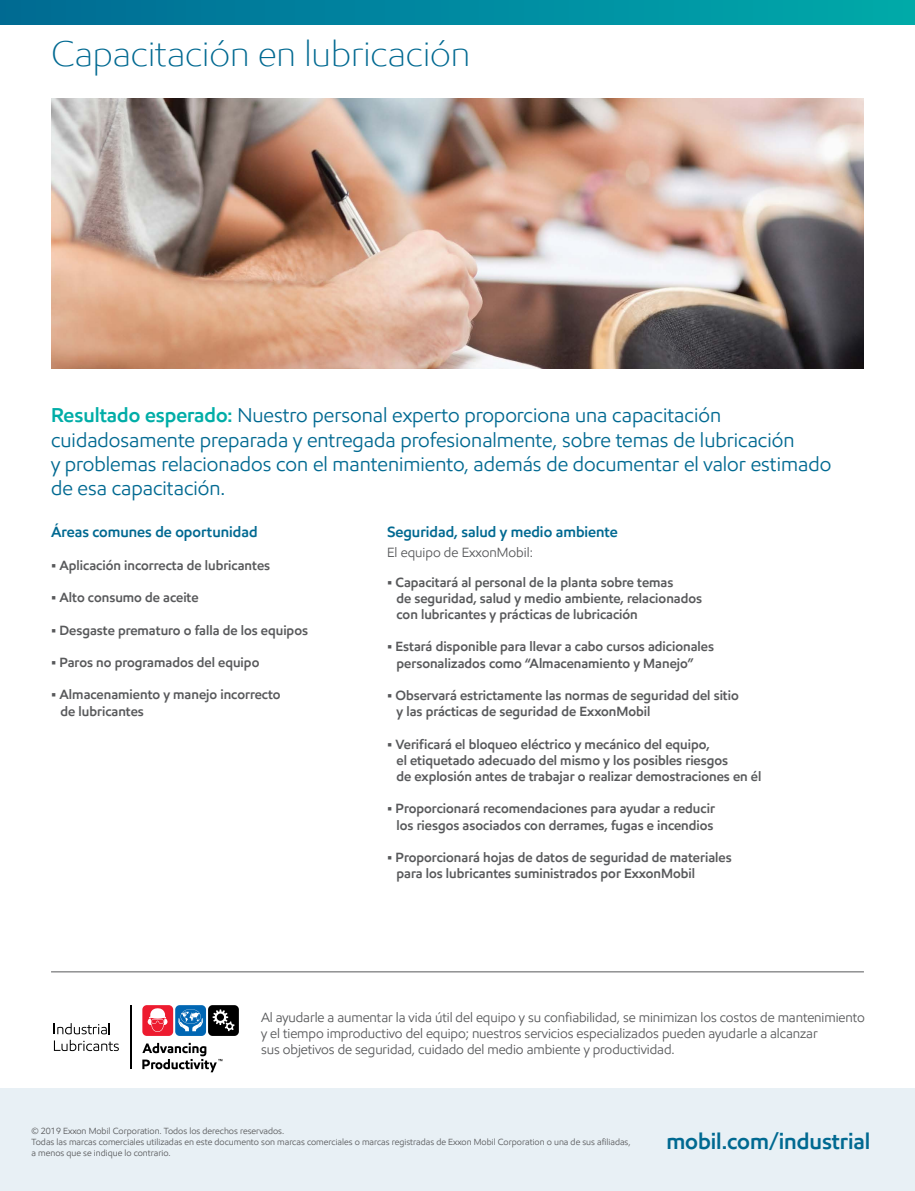
<style>
.page{position:relative;width:915px;height:1191px;background:#fff}
.page>*{position:absolute;margin:0;border:0;box-sizing:border-box;transform-origin:0 0}
.t1{font:300 36px "E Mprint";color:#006991}
.t2{font:600 22.5px "E Mprint";letter-spacing:-.005em;color:#006991}
.t3{font:20.25px/24.3px "E Mprint";color:#006991}
.t4{font:600 15px "E Mprint";color:#006991}
.t5{font:600 13.5px/16.2px "E Mprint";color:#58595b}
.t6{font:13.5px/16.2px "E Mprint";letter-spacing:-.005em;color:#58595b}
.t7{font:9px/10.8px "E Mprint";color:#58595b}
.s1{font-weight:600;color:#00ada7}
</style>
<div class="page">
<div style="left:0;top:0;width:914px;height:24px;background:linear-gradient(to right,#006a94,#00aaab)"></div>
<img style="left:51px;top:98px;width:812px;height:270px">
<hr style="left:51px;top:971px;width:812px;height:1px;background:#58595b">
<div style="left:0;top:1089px;width:914px;height:102px;background:#e8f0f5"></div>
<div style="left:175px;top:1005px;width:31px;height:31px;background:#0066b3;border-radius:4px"></div>
<svg style="left:178px;top:1009px;width:25px;height:22px"></svg>
<div style="left:208px;top:1005px;width:31px;height:31px;background:#000;border-radius:4px"></div>
<svg style="left:212px;top:1009px;width:22px;height:22px"></svg>
<div style="left:142px;top:1005px;width:31px;height:31px;background:#ed1b2f;border-radius:4px"></div>
<svg style="left:147px;top:1008px;width:20px;height:24px"></svg>
<svg style="left:142px;top:1042px;width:80px;height:30px"></svg>
<svg style="left:54px;top:1023px;width:65px;height:28px"></svg>
<hr style="left:130px;top:1005px;width:1px;height:64px;background:#000">
<h1 class="t1" style="left:51px;top:31px;width:420px">Capacitación en lubricación</h1>
<p class="t3" style="left:51px;top:403px;width:781px"><span class="s1">Resultado esperado:</span> Nuestro personal experto proporciona una capacitación cuidadosamente preparada y entregada profesionalmente, sobre temas de lubricación<br>y problemas relacionados con el mantenimiento, además de documentar el valor estimado de esa capacitación.</p>
<p class="t4" style="left:387px;top:523px;width:232px">Seguridad, salud y medio ambiente</p>
<p class="t6" style="left:387px;top:544px;width:147px">El equipo de ExxonMobil:</p>
<p class="t5" style="left:396px;top:574px;width:307px;text-indent:-9px">• Capacitará al personal de la planta sobre temas<br>de seguridad, salud y medio ambiente, relacionados con lubricantes y prácticas de lubricación</p>
<p class="t5" style="left:396px;top:638px;width:319px;text-indent:-9px">• Estará disponible para llevar a cabo cursos adicionales personalizados como “Almacenamiento y Manejo”</p>
<p class="t5" style="left:396px;top:687px;width:344px;text-indent:-9px">• Observará estrictamente las normas de seguridad del sitio y las prácticas de seguridad de ExxonMobil</p>
<p class="t5" style="left:396px;top:736px;width:366px;text-indent:-9px">• Verificará el bloqueo eléctrico y mecánico del equipo,<br>el etiquetado adecuado del mismo y los posibles riesgos<br>de explosión antes de trabajar o realizar demostraciones en él</p>
<p class="t5" style="left:387px;top:800px;width:329px;text-align:center">• Proporcionará recomendaciones para ayudar a reducir los riesgos asociados con derrames, fugas e incendios</p>
<p class="t5" style="left:396px;top:849px;width:336px;text-indent:-9px">• Proporcionará hojas de datos de seguridad de materiales para los lubricantes suministrados por ExxonMobil</p>
<p class="t4" style="left:51px;top:523px;width:208px">Áreas comunes de oportunidad</p>
<p class="t5" style="left:51px;top:557px;width:220px">• Aplicación incorrecta de lubricantes</p>
<p class="t5" style="left:51px;top:589px;width:149px">• Alto consumo de aceite</p>
<p class="t5" style="left:51px;top:622px;width:258px">• Desgaste prematuro o falla de los equipos</p>
<p class="t5" style="left:51px;top:654px;width:210px">• Paros no programados del equipo</p>
<p class="t5" style="left:60px;top:686px;width:221px;text-indent:-9px">• Almacenamiento y manejo incorrecto de lubricantes</p>
<p class="t6" style="left:261px;top:1008px;width:605px">Al ayudarle a aumentar la vida útil del equipo y su confiabilidad, se minimizan los costos de mantenimiento y el tiempo improductivo del equipo; nuestros servicios especializados pueden ayudarle a alcanzar<br>sus objetivos de seguridad, cuidado del medio ambiente y productividad.</p>
<p class="t7" style="left:32px;top:1125px;width:600px">© 2019 Exxon Mobil Corporation. Todos los derechos reservados.<br>Todas las marcas comerciales utilizadas en este documento son marcas comerciales o marcas registradas de Exxon Mobil Corporation o una de sus afiliadas, a menos que se indique lo contrario.</p>
<h2 class="t2" style="left:666px;top:1127px;width:205px">mobil.com/industrial</h2>
</div>
